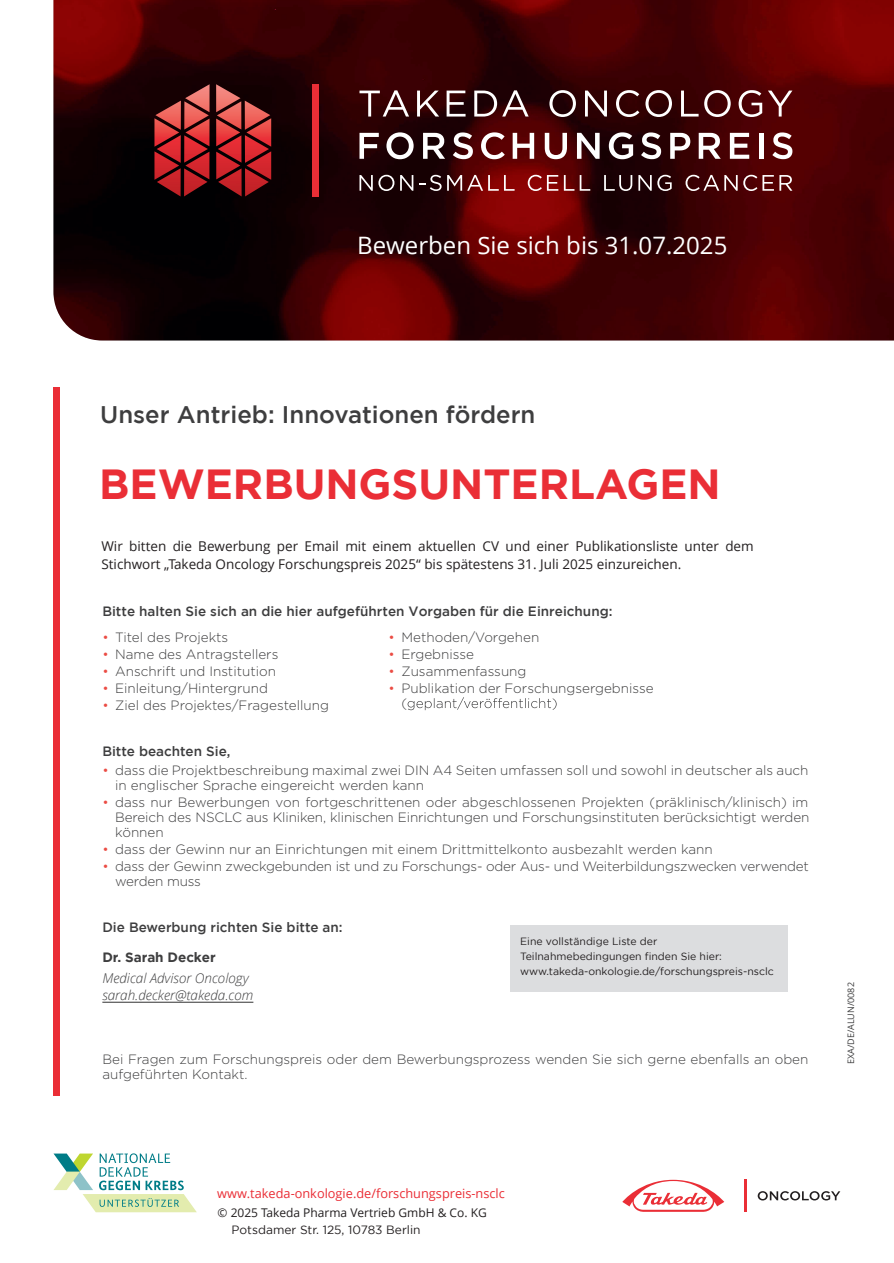
<style>
.page{position:relative;width:894px;height:1263px;background:#fff}
.page>*{position:absolute;margin:0;border:0;box-sizing:border-box;transform-origin:0 0}
.t1{font:700 42px "Gotham";color:#ea2e36}
.t2{font:500 24px "Gotham";color:#3e3e3f}
.t3{font:24px "Open Sans";color:#fff}
.t4{font:300 13.5px/15px "Gotham";color:#3e3e3f}
.t5{font:13.5px/18px "Open Sans";color:#231f20}
.t6{font:500 13.5px "Gotham";color:#3e3e3f}
.t7{font:italic 300 13.5px/16.5px "Open Sans";color:#3e3e3f}
.t8{font:700 13.5px "Gotham";letter-spacing:-.005em;color:#3e3e3f}
.t9{font:12.75px "Open Sans";color:#ea2e36}
.t10{font:12px "Open Sans";color:#231f20}
.t11{font:12px "Gotham";color:#231f20}
.t12{font:10.5px/15px "Gotham";color:#231f20}
.t13{font:9px "Open Sans";color:#3e3e3f}
.s1{color:#eb4c44}
</style>
<div class="page">
<img style="left:53px;top:0;width:841px;height:340px">
<div style="left:312px;top:84px;width:7px;height:112px;background:#ea2e36"></div>
<svg style="left:154px;top:84px;width:55px;height:112px;background:#8b2627"></svg>
<svg style="left:216px;top:84px;width:55px;height:112px;background:#8c2628"></svg>
<svg style="left:359px;top:175px;width:35px;height:16px"></svg>
<svg style="left:400px;top:175px;width:13px;height:16px"></svg>
<svg style="left:419px;top:175px;width:22px;height:16px"></svg>
<svg style="left:447px;top:175px;width:67px;height:16px"></svg>
<svg style="left:528px;top:175px;width:30px;height:16px"></svg>
<svg style="left:564px;top:175px;width:26px;height:16px"></svg>
<svg style="left:604px;top:175px;width:28px;height:16px"></svg>
<svg style="left:638px;top:175px;width:13px;height:16px"></svg>
<svg style="left:657px;top:175px;width:14px;height:16px"></svg>
<svg style="left:685px;top:175px;width:52px;height:16px"></svg>
<svg style="left:743px;top:175px;width:49px;height:16px"></svg>
<svg style="left:359px;top:133px;width:20px;height:26px"></svg>
<svg style="left:386px;top:132px;width:27px;height:27px"></svg>
<svg style="left:423px;top:133px;width:22px;height:26px"></svg>
<svg style="left:453px;top:132px;width:20px;height:27px"></svg>
<svg style="left:481px;top:132px;width:24px;height:27px"></svg>
<svg style="left:512px;top:133px;width:22px;height:26px"></svg>
<svg style="left:545px;top:133px;width:22px;height:26px"></svg>
<svg style="left:577px;top:133px;width:22px;height:26px"></svg>
<svg style="left:609px;top:132px;width:24px;height:27px"></svg>
<svg style="left:641px;top:132px;width:20px;height:27px"></svg>
<svg style="left:670px;top:133px;width:20px;height:26px"></svg>
<svg style="left:698px;top:133px;width:22px;height:26px"></svg>
<svg style="left:730px;top:133px;width:19px;height:26px"></svg>
<hr style="left:759px;top:133px;width:4px;height:26px;background:#fff">
<svg style="left:772px;top:132px;width:20px;height:27px"></svg>
<svg style="left:359px;top:90px;width:50px;height:27px"></svg>
<svg style="left:417px;top:91px;width:22px;height:26px"></svg>
<svg style="left:446px;top:91px;width:19px;height:26px"></svg>
<svg style="left:474px;top:90px;width:54px;height:27px"></svg>
<svg style="left:549px;top:90px;width:27px;height:27px"></svg>
<svg style="left:585px;top:91px;width:22px;height:26px"></svg>
<svg style="left:616px;top:90px;width:23px;height:27px"></svg>
<svg style="left:645px;top:90px;width:27px;height:27px"></svg>
<svg style="left:681px;top:91px;width:17px;height:26px"></svg>
<svg style="left:704px;top:90px;width:26px;height:27px"></svg>
<svg style="left:738px;top:90px;width:24px;height:27px"></svg>
<svg style="left:768px;top:91px;width:24px;height:26px"></svg>
<div style="left:53px;top:387px;width:7px;height:708px;background:#ea2e36"></div>
<svg style="left:757px;top:1191px;width:83px;height:9px"></svg>
<svg style="left:622px;top:1180px;width:102px;height:32px"></svg>
<hr style="left:744px;top:1180px;width:2px;height:32px;background:#ea2e36">
<svg style="left:53px;top:1153px;width:144px;height:59px"></svg>
<svg style="left:407px;top:697px;width:149px;height:13px"></svg>
<div style="left:510px;top:925px;width:277px;height:67px;background:#dcdddf"></div>
<hr style="left:102px;top:1002px;width:151px;height:1px;background:#3e3e3f">
<h2 class="t3" style="left:357px;top:229px;width:372px">Bewerben Sie sich bis 31.07.2025</h2>
<h2 class="t2" style="left:100px;top:401px;width:437px">Unser Antrieb: Innovationen fördern</h2>
<h1 class="t1" style="left:99px;top:460px;width:623px">BEWERBUNGSUNTERLAGEN</h1>
<p class="t5" style="left:101px;top:537px;width:654px">Wir bitten die Bewerbung per Email mit einem aktuellen CV und einer Publikationsliste unter dem<br>Stichwort „Takeda Oncology Forschungspreis 2025“ bis spätestens 31. Juli 2025 einzureichen.</p>
<p class="t6" style="left:102px;top:604px;width:511px">Bitte halten Sie sich an die hier aufgeführten Vorgaben für die Einreichung:</p>
<p class="t4" style="left:102px;top:629px;width:127px"><span class="s1">•</span> Titel des Projekts</p>
<p class="t4" style="left:102px;top:646px;width:177px"><span class="s1">•</span> Name des Antragstellers</p>
<p class="t4" style="left:102px;top:663px;width:175px"><span class="s1">•</span> Anschrift und Institution</p>
<p class="t4" style="left:102px;top:680px;width:167px"><span class="s1">•</span> Einleitung/Hintergrund</p>
<p class="t4" style="left:102px;top:698px;width:228px"><span class="s1">•</span> Ziel des Projektes/Fragestellung</p>
<p class="t4" style="left:388px;top:629px;width:152px"><span class="s1">•</span> Methoden/Vorgehen</p>
<p class="t4" style="left:388px;top:646px;width:87px"><span class="s1">•</span> Ergebnisse</p>
<p class="t4" style="left:388px;top:663px;width:139px"><span class="s1">•</span> Zusammenfassung</p>
<p class="t4" style="left:401px;top:680px;width:254px;text-indent:-13px"><span class="s1">•</span> Publikation der Forschungsergebnisse (</p>
<p class="t6" style="left:102px;top:743px;width:129px">Bitte beachten Sie,</p>
<p class="t4" style="left:115px;top:762px;width:695px;text-indent:-13px"><span class="s1">•</span> dass die Projektbeschreibung maximal zwei DIN A4 Seiten umfassen soll und sowohl in deutscher als auch in englischer Sprache eingereicht werden kann</p>
<p class="t4" style="left:115px;top:794px;width:696px;text-align:justify;text-indent:-13px"><span class="s1">•</span> dass nur Bewerbungen von fortgeschrittenen oder abgeschlossenen Projekten (präklinisch/klinisch) im Bereich des NSCLC aus Kliniken, klinischen Einrichtungen und Forschungsinstituten berücksichtigt werden können</p>
<p class="t4" style="left:102px;top:842px;width:612px"><span class="s1">•</span> dass der Gewinn nur an Einrichtungen mit einem Drittmittelkonto ausbezahlt werden kann</p>
<p class="t4" style="left:115px;top:859px;width:695px;text-indent:-13px"><span class="s1">•</span> dass der Gewinn zweckgebunden ist und zu Forschungs- oder Aus- und Weiterbildungszwecken verwendet werden muss</p>
<p class="t6" style="left:102px;top:919px;width:242px">Die Bewerbung richten Sie bitte an:</p>
<p class="t8" style="left:102px;top:949px;width:115px">Dr. Sarah Decker</p>
<p class="t7" style="left:102px;top:970px;width:152px">Medical Advisor Oncology sarah.decker@takeda.com</p>
<p class="t12" style="left:520px;top:933px;width:255px">Eine vollständige Liste der<br>Teilnahmebedingungen finden Sie hier: www.takeda-onkologie.de/forschungspreis-nsclc</p>
<p class="t4" style="left:102px;top:1051px;width:707px">Bei Fragen zum Forschungspreis oder dem Bewerbungsprozess wenden Sie sich gerne ebenfalls an oben aufgeführten Kontakt.</p>
<p class="t13" style="left:844px;top:1064px;width:83px;rotate:-90deg">EXA/DE/ALUN/0082</p>
<p class="t9" style="left:217px;top:1184px;width:289px">www.takeda-onkologie.de/forschungspreis-nsclc</p>
<p class="t10" style="left:217px;top:1204px;width:271px">© 2025 Takeda Pharma Vertrieb GmbH &amp; Co. KG</p>
<p class="t11" style="left:231px;top:1223px;width:190px">Potsdamer Str. 125, 10783 Berlin</p>
</div>
